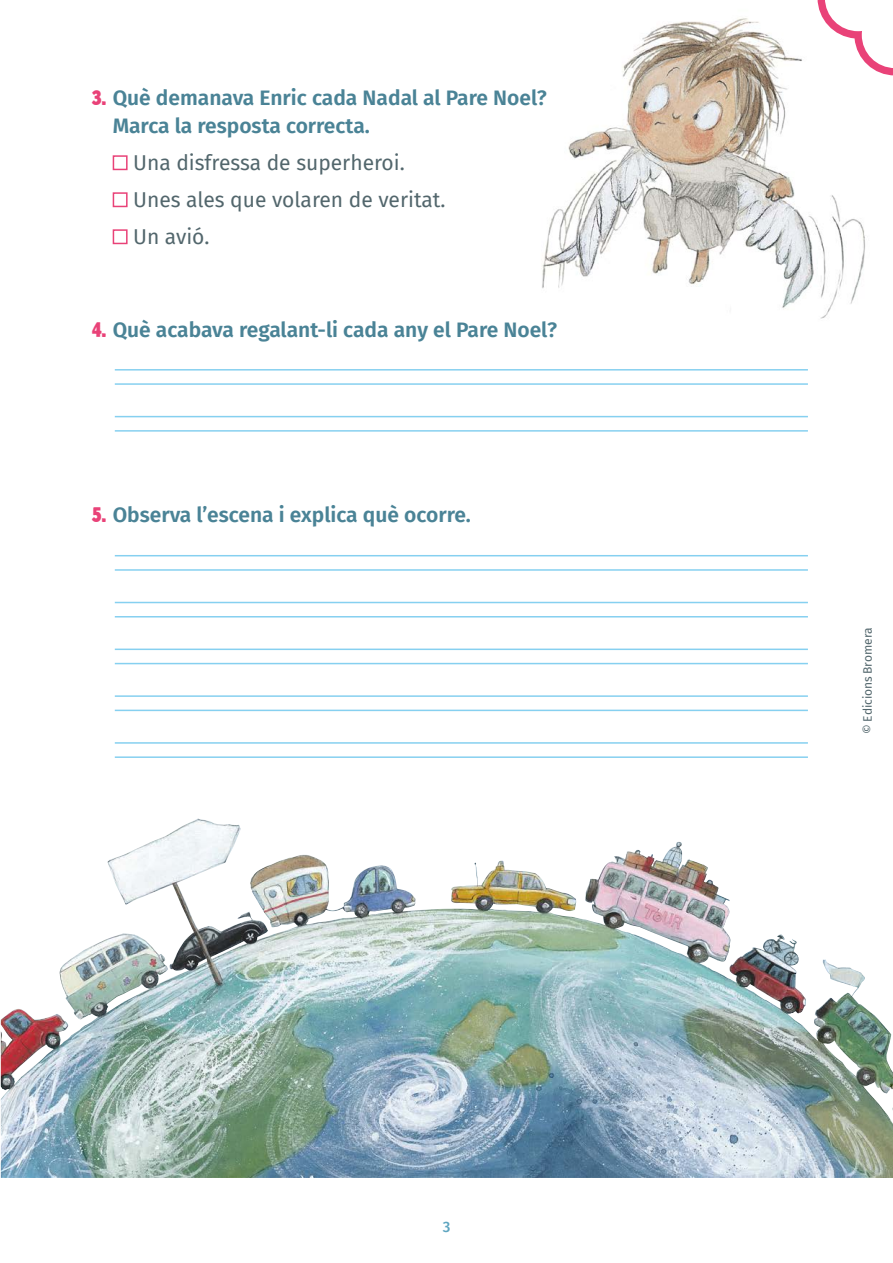
<style>
.page{position:relative;width:893px;height:1263px;background:#fff}
.page>*{position:absolute;margin:0;border:0;box-sizing:border-box;transform-origin:0 0}
.t1{font:600 21px/28.5px "Fira Sans";color:#4a8396}
.t2{font:21px/37px "Fira Sans";color:#52666c}
.t3{font:500 15px "Fira Sans";color:#5ea5c0}
.t4{font:12px "Fira Sans";letter-spacing:-.005em;color:#52666c}
.s1{font-family:"Block Berthold";font-weight:400;font-stretch:condensed;color:#e94278}
</style>
<div class="page">
<img style="left:1px;top:822px;width:892px;height:356px">
<img style="left:542px;top:18px;width:323px;height:301px">
<svg style="left:817px;top:0;width:76px;height:75px"></svg>
<hr style="left:115px;top:369px;width:693px;height:2px;background:#86d0f0">
<hr style="left:115px;top:383px;width:693px;height:2px;background:#86d0f0">
<hr style="left:115px;top:416px;width:693px;height:1px;background:#86d0f0">
<hr style="left:115px;top:430px;width:693px;height:2px;background:#86d0f0">
<hr style="left:115px;top:555px;width:693px;height:1px;background:#86d0f0">
<hr style="left:115px;top:569px;width:693px;height:2px;background:#86d0f0">
<hr style="left:115px;top:602px;width:693px;height:1px;background:#86d0f0">
<hr style="left:115px;top:616px;width:693px;height:1px;background:#86d0f0">
<hr style="left:115px;top:648px;width:693px;height:2px;background:#86d0f0">
<hr style="left:115px;top:663px;width:693px;height:1px;background:#86d0f0">
<hr style="left:115px;top:695px;width:693px;height:2px;background:#86d0f0">
<hr style="left:115px;top:710px;width:693px;height:1px;background:#86d0f0">
<hr style="left:115px;top:742px;width:693px;height:2px;background:#86d0f0">
<hr style="left:115px;top:756px;width:693px;height:2px;background:#86d0f0">
<div style="left:113px;top:155px;width:15px;height:15px;border:2px solid #e94278"></div>
<div style="left:113px;top:192px;width:15px;height:15px;border:2px solid #e94278"></div>
<div style="left:113px;top:229px;width:15px;height:15px;border:2px solid #e94278"></div>
<p class="t1" style="left:113px;top:82px;width:436px;text-indent:-20px"><span class="s1">3.</span> Què demanava Enric cada Nadal al Pare Noel?<br>Marca la resposta correcta.</p>
<p class="t2" style="left:133px;top:144px;width:314px">Una disfressa de superheroi.<br>Unes ales que volaren de veritat.<br>Un avió.</p>
<p class="t1" style="left:92px;top:314px;width:467px"><span class="s1">4.</span> Què acabava regalant-li cada any el Pare Noel?</p>
<p class="t1" style="left:92px;top:500px;width:380px"><span class="s1">5.</span> Observa l’escena i explica què ocorre.</p>
<p class="t3" style="left:443px;top:1214px;width:9px">3</p>
<p class="t4" style="left:858px;top:734px;width:108px;rotate:-90deg">© Edicions Bromera</p>
</div>
